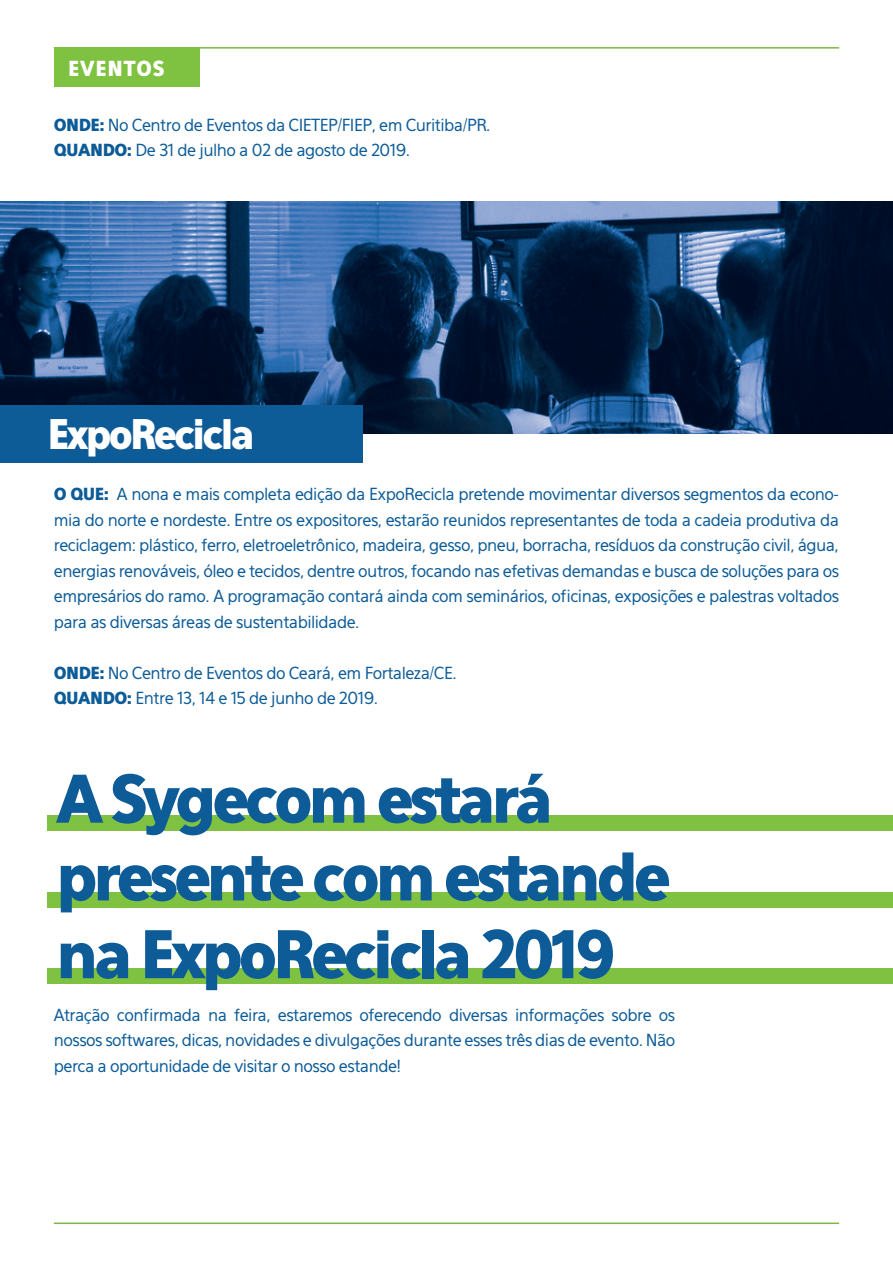
<style>
.page{position:relative;width:893px;height:1263px;background:#fff}
.page>*{position:absolute;margin:0;border:0;box-sizing:border-box;transform-origin:0 0}
.t1{font:900 64.8px/77.7px "Eau Sans";letter-spacing:-.07em;color:#0d5c98;scale:.96 1}
.t2{font:900 40.35px "Eau Sans";letter-spacing:-.07em;color:#fff;scale:.96 1}
.t3{font:900 20.55px "Eau Sans";letter-spacing:.045em;color:#fff;scale:.96 1}
.t4{font:16.5px/25.5px "Eau Sans";letter-spacing:-.03em;color:#0d5c98}
.s1{font-weight:900}
</style>
<div class="page">
<hr style="left:54px;top:1222px;width:785px;height:2px;background:#7cb744">
<hr style="left:54px;top:47px;width:785px;height:2px;background:#7cb744">
<div style="left:54px;top:48px;width:146px;height:39px;background:#7fc241"></div>
<div style="left:48px;top:815px;width:845px;height:16px;background:#7fc241"></div>
<div style="left:48px;top:892px;width:845px;height:16px;background:#7fc241"></div>
<div style="left:48px;top:968px;width:845px;height:16px;background:#7fc241"></div>
<img style="left:0;top:201px;width:893px;height:232px">
<div style="left:0;top:405px;width:362px;height:57px;background:#0d5c98"></div>
<p class="t3" style="left:68px;top:56px;width:102px">EVENTOS</p>
<p class="t4" style="left:54px;top:112px;width:438px"><span class="s1">ONDE:</span> No Centro de Eventos da CIETEP/FIEP, em Curitiba/PR.<br><span class="s1">QUANDO:</span> De 31 de julho a 02 de agosto de 2019.</p>
<h2 class="t2" style="left:48px;top:410px;width:217px">ExpoRecicla</h2>
<p class="t4" style="left:54px;top:482px;width:787px;text-align:justify"><span class="s1">O QUE:</span> A nona e mais completa edição da ExpoRecicla pretende movimentar diversos segmentos da econo&shy;mia do norte e nordeste. Entre os expositores, estarão reunidos representantes de toda a cadeia produtiva da reciclagem: plástico, ferro, eletroeletrônico, madeira, gesso, pneu, borracha, resíduos da construção civil, água, energias renováveis, óleo e tecidos, dentre outros, focando nas efetivas demandas e busca de soluções para os empresários do ramo. A programação contará ainda com seminários, oficinas, exposições e palestras voltados para as diversas áreas de sustentabilidade.</p>
<p class="t4" style="left:54px;top:660px;width:404px"><span class="s1">ONDE:</span> No Centro de Eventos do Ceará, em Fortaleza/CE.<br><span class="s1">QUANDO:</span> Entre 13, 14 e 15 de junho de 2019.</p>
<h1 class="t1" style="left:56px;top:760px;width:641px">A Sygecom estará presente com estande na ExpoRecicla 2019</h1>
<p class="t4" style="left:54px;top:1002px;width:623px;text-align:justify">Atração confirmada na feira, estaremos oferecendo diversas informações sobre os nossos softwares, dicas, novidades e divulgações durante esses três dias de evento. Não perca a oportunidade de visitar o nosso estande!</p>
</div>
